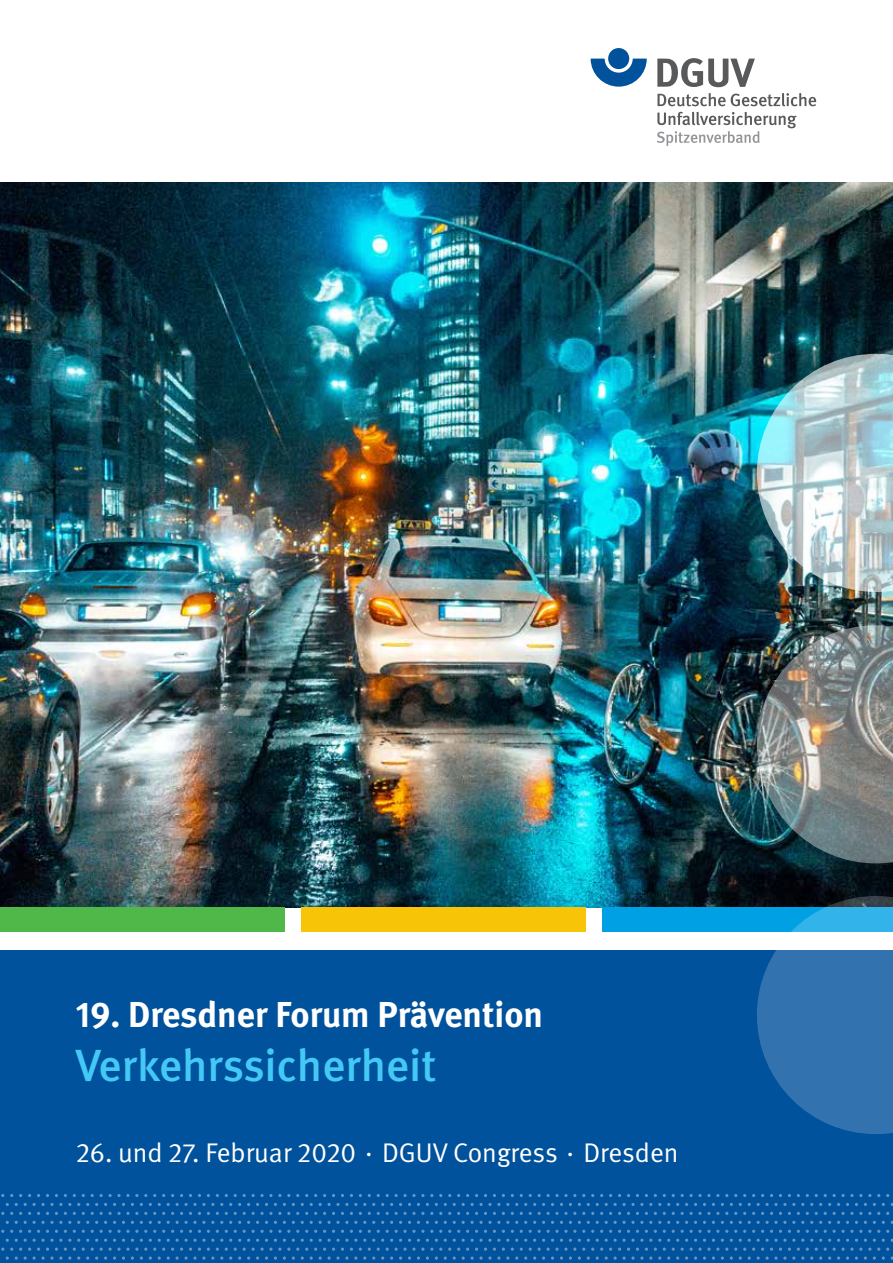
<style>
.page{position:relative;width:893px;height:1263px;background:#fff}
.page>*{position:absolute;margin:0;border:0;box-sizing:border-box;transform-origin:0 0}
.t1{font:500 45px "DGUV Meta";color:#44c8f5}
.t2{font:700 36px "DGUV Meta";color:#fff}
.t3{font:27px "DGUV Meta";color:#fff}
</style>
<div class="page">
<img style="left:0;top:182px;width:893px;height:725px">
<div style="left:0;top:950px;width:893px;height:313px;background:#00529c"></div>
<svg style="left:243px;top:1194px;width:38px;height:3px"></svg>
<svg style="left:386px;top:1194px;width:47px;height:3px"></svg>
<svg style="left:538px;top:1194px;width:38px;height:3px"></svg>
<svg style="left:681px;top:1194px;width:38px;height:3px"></svg>
<svg style="left:824px;top:1194px;width:38px;height:3px"></svg>
<svg style="left:243px;top:1212px;width:38px;height:3px"></svg>
<svg style="left:386px;top:1212px;width:47px;height:3px"></svg>
<svg style="left:538px;top:1212px;width:38px;height:3px"></svg>
<svg style="left:681px;top:1212px;width:38px;height:3px"></svg>
<svg style="left:824px;top:1212px;width:38px;height:3px"></svg>
<svg style="left:176px;top:1203px;width:38px;height:3px"></svg>
<svg style="left:319px;top:1203px;width:38px;height:3px"></svg>
<svg style="left:462px;top:1203px;width:38px;height:3px"></svg>
<svg style="left:605px;top:1203px;width:38px;height:3px"></svg>
<svg style="left:748px;top:1203px;width:38px;height:3px"></svg>
<svg style="left:176px;top:1221px;width:38px;height:3px"></svg>
<svg style="left:319px;top:1221px;width:38px;height:3px"></svg>
<svg style="left:462px;top:1221px;width:38px;height:3px"></svg>
<svg style="left:605px;top:1221px;width:38px;height:3px"></svg>
<svg style="left:748px;top:1221px;width:38px;height:3px"></svg>
<svg style="left:171px;top:1230px;width:186px;height:30px"></svg>
<svg style="left:359px;top:1230px;width:173px;height:30px"></svg>
<svg style="left:533px;top:1230px;width:169px;height:30px"></svg>
<svg style="left:703px;top:1230px;width:173px;height:30px"></svg>
<svg style="left:877px;top:1230px;width:16px;height:30px"></svg>
<svg style="left:100px;top:1194px;width:38px;height:3px"></svg>
<svg style="left:100px;top:1212px;width:38px;height:3px"></svg>
<svg style="left:33px;top:1203px;width:38px;height:3px"></svg>
<svg style="left:33px;top:1221px;width:38px;height:3px"></svg>
<svg style="left:1px;top:1230px;width:169px;height:30px"></svg>
<div style="left:0;top:907px;width:285px;height:24px;background:#50b848"></div>
<div style="left:603px;top:907px;width:290px;height:24px;background:#00a1e4"></div>
<div style="left:301px;top:907px;width:285px;height:24px;background:#f7c407"></div>
<svg style="left:757px;top:896px;width:136px;height:238px"></svg>
<img style="left:757px;top:625px;width:136px;height:238px">
<img style="left:757px;top:354px;width:136px;height:238px">
<svg style="left:591px;top:59px;width:56px;height:28px"></svg>
<div style="left:608px;top:48px;width:21px;height:21px;background:#00529c;border-radius:50%"></div>
<svg style="left:657px;top:58px;width:98px;height:29px"></svg>
<svg style="left:657px;top:93px;width:159px;height:13px"></svg>
<svg style="left:657px;top:112px;width:140px;height:34px"></svg>
<h2 class="t2" style="left:76px;top:993px;width:469px">19. Dresdner Forum Prävention</h2>
<h1 class="t1" style="left:76px;top:1040px;width:362px">Verkehrssicherheit</h1>
<p class="t3" style="left:76px;top:1137px;width:604px">26. und 27. Februar 2020 ⋅ DGUV Congress ⋅ Dresden</p>
</div>
